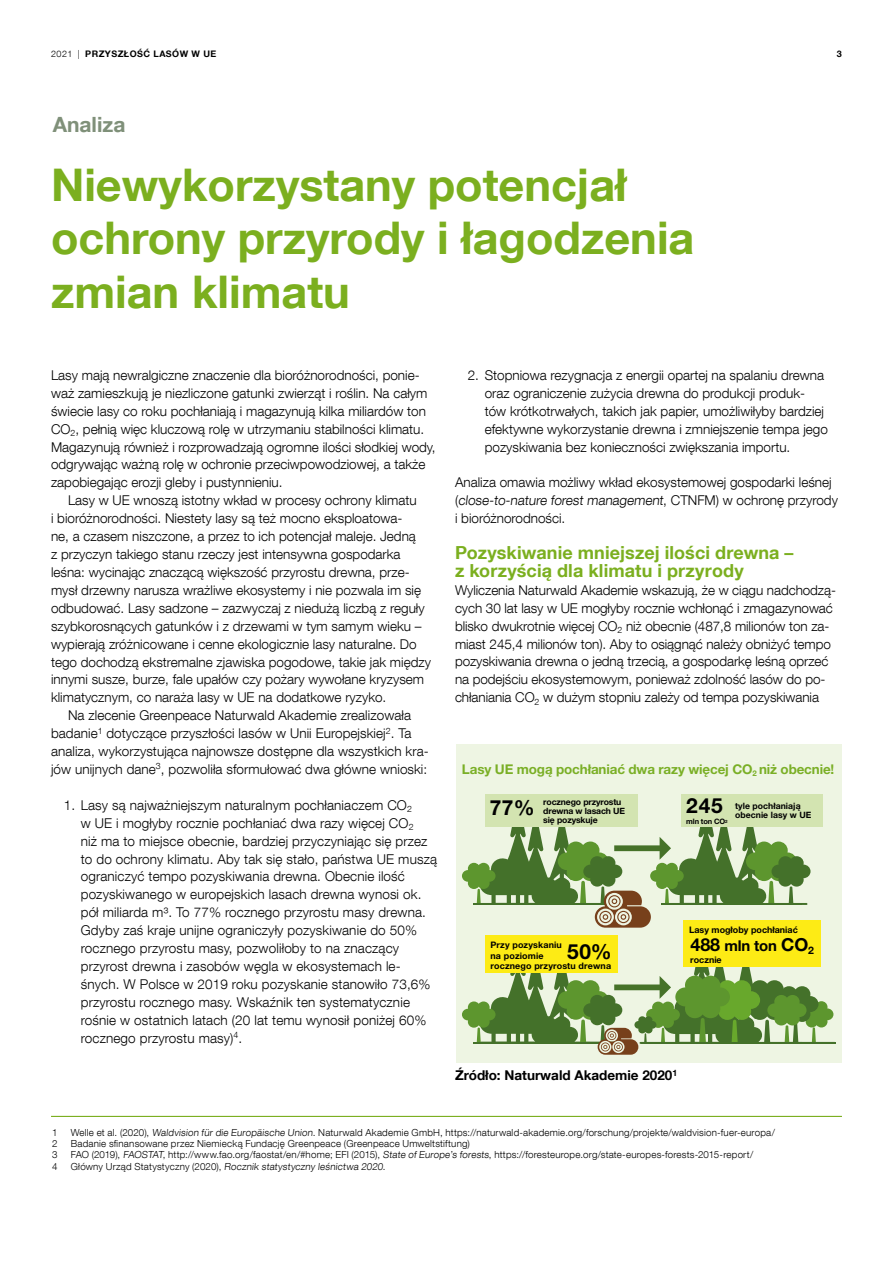
<style>
.page{position:relative;width:893px;height:1263px;background:#fff}
.page>*{position:absolute;margin:0;border:0;box-sizing:border-box;transform-origin:0 0}
.t1{font:700 45px/53.7px "Helvetica Neue LT Com";color:#7baf1f}
.t2{font:700 21px "Helvetica Neue LT Com";color:#7f9079}
.t3{font:700 20.85px "Helvetica Neue LT Com";color:#000}
.t4{font:700 18px/17.9px "Helvetica Neue LT Com";letter-spacing:.005em;color:#7baf1f}
.t5{font:700 14.85px "Helvetica Neue LT Com";color:#000}
.t6{font:300 13.5px/17.9px "Helvetica Neue LT Com";color:#000}
.t7{font:700 13.5px "Helvetica Neue LT Com";letter-spacing:-.01em;color:#7aaf26}
.t8{font:700 13.5px "Helvetica Neue LT Com";color:#000}
.t9{font:300 9.75px "Helvetica Neue LT Com";letter-spacing:.02em;color:#000}
.t10{font:700 9px/10.8px "Helvetica Neue LT Com";letter-spacing:.015em;color:#000}
.t11{font:700 9px "Helvetica Neue LT Com";letter-spacing:.05em;color:#000}
.t12{font:700 8.7px/9px "Helvetica Neue LT Com";letter-spacing:-.015em;color:#000}
.t13{font:700 8.7px/9px "Helvetica Neue LT Com";letter-spacing:.005em;color:#000}
.t14{font:700 7.5px "Helvetica Neue LT Com";color:#000}
.s1{font-weight:300}
.s2{font-family:"Helvetica Neue";font-style:italic}
.s3{font-size:4.35px}
.s4{font-size:17.85px}
</style>
<div class="page">
<div style="left:456px;top:744px;width:385px;height:318px;background:#eef5e3"></div>
<svg style="left:462px;top:827px;width:348px;height:101px"></svg>
<div style="left:485px;top:794px;width:153px;height:33px;background:#d3e4b1"></div>
<div style="left:485px;top:935px;width:132px;height:38px;background:#fdeb15"></div>
<svg style="left:462px;top:943px;width:373px;height:112px"></svg>
<div style="left:681px;top:794px;width:142px;height:33px;background:#d3e4b1"></div>
<div style="left:683px;top:921px;width:138px;height:46px;background:#fdeb15"></div>
<hr style="left:51px;top:1116px;width:791px;height:1px;background:#7baf1f">
<p class="t11" style="left:51px;top:49px;width:167px"><span class="s1">2021 |</span> PRZYSZŁOŚĆ LASÓW W UE</p>
<p class="t10" style="left:837px;top:49px;width:7px">3</p>
<h2 class="t2" style="left:53px;top:112px;width:74px">Analiza</h2>
<h1 class="t1" style="left:51px;top:157px;width:645px">Niewykorzystany potencjał ochrony przyrody i łagodzenia zmian klimatu</h1>
<p class="t6" style="left:51px;top:366px;width:386px">Lasy mają newralgiczne znaczenie dla bioróżnorodności, ponie&shy;waż zamieszkują je niezliczone gatunki zwierząt i roślin. Na całym świecie lasy co roku pochłaniają i magazynują kilka miliardów ton CO<sub>2</sub>, pełnią więc kluczową rolę w utrzymaniu stabilności klimatu.<br>Magazynują również i rozprowadzają ogromne ilości słodkiej wody, odgrywając ważną rolę w ochronie przeciwpowodziowej, a także zapobiegając erozji gleby i pustynnieniu.</p>
<p class="t6" style="left:51px;top:491px;width:381px;text-indent:17px">Lasy w UE wnoszą istotny wkład w procesy ochrony klimatu<br>i bioróżnorodności. Niestety lasy są też mocno eksploatowa-<br>ne, a czasem niszczone, a przez to ich potencjał maleje. Jedną<br>z przyczyn takiego stanu rzeczy jest intensywna gospodarka leśna: wycinając znaczącą większość przyrostu drewna, prze&shy;mysł drzewny narusza wrażliwe ekosystemy i nie pozwala im się odbudować. Lasy sadzone – zazwyczaj z niedużą liczbą z reguły szybkorosnących gatunków i z drzewami w tym samym wieku – wypierają zróżnicowane i cenne ekologicznie lasy naturalne. Do tego dochodzą ekstremalne zjawiska pogodowe, takie jak między innymi susze, burze, fale upałów czy pożary wywołane kryzysem klimatycznym, co naraża lasy w UE na dodatkowe ryzyko.</p>
<p class="t6" style="left:51px;top:706px;width:379px;text-indent:17px">Na zlecenie Greenpeace Naturwald Akademie zrealizowała badanie<sup>1</sup> dotyczące przyszłości lasów w Unii Europejskiej<sup>2</sup>. Ta analiza, wykorzystująca najnowsze dostępne dla wszystkich kra&shy;jów unijnych dane<sup>3</sup>, pozwoliła sformułować dwa główne wnioski:</p>
<p class="t6" style="left:81px;top:796px;width:358px;text-indent:-17px">1. Lasy są najważniejszym naturalnym pochłaniaczem CO<sub>2<br></sub>w UE i mogłyby rocznie pochłaniać dwa razy więcej CO<sub>2<br></sub>niż ma to miejsce obecnie, bardziej przyczyniając się przez to do ochrony klimatu. Aby tak się stało, państwa UE muszą ograniczyć tempo pozyskiwania drewna. Obecnie ilość pozyskiwanego w europejskich lasach drewna wynosi ok. pół miliarda m³. To 77% rocznego przyrostu masy drewna.<br>Gdyby zaś kraje unijne ograniczyły pozyskiwanie do 50% rocznego przyrostu masy, pozwoliłoby to na znaczący przyrost drewna i zasobów węgla w ekosystemach le&shy;śnych. W Polsce w 2019 roku pozyskanie stanowiło 73,6% przyrostu rocznego masy. Wskaźnik ten systematycznie rośnie w ostatnich latach (20 lat temu wynosił poniżej 60% rocznego przyrostu masy)<sup>4</sup>.</p>
<p class="t6" style="left:485px;top:366px;width:345px;text-indent:-17px">2. Stopniowa rezygnacja z energii opartej na spalaniu drewna oraz ograniczenie zużycia drewna do produkcji produk&shy;tów krótkotrwałych, takich jak papier, umożliwiłyby bardziej efektywne wykorzystanie drewna i zmniejszenie tempa jego pozyskiwania bez konieczności zwiększania importu.</p>
<p class="t6" style="left:455px;top:473px;width:384px">Analiza omawia możliwy wkład ekosystemowej gospodarki leśnej (close-to-nature forest management<span class="s2">, CTNFM</span>) w ochronę przyrody i bioróżnorodności.</p>
<h3 class="t4" style="left:455px;top:543px;width:340px">Pozyskiwanie mniejszej ilości drewna – z korzyścią dla klimatu i przyrody</h3>
<p class="t6" style="left:455px;top:581px;width:383px">Wyliczenia Naturwald Akademie wskazują, że w ciągu nadchodzą&shy;cych 30 lat lasy w UE mogłyby rocznie wchłonąć i zmagazynować blisko dwukrotnie więcej CO<sub>2</sub> niż obecnie (487,8 milionów ton za&shy;miast 245,4 milionów ton). Aby to osiągnąć należy obniżyć tempo pozyskiwania drewna o jedną trzecią, a gospodarkę leśną oprzeć na podejściu ekosystemowym, ponieważ zdolność lasów do po&shy;chłaniania CO<sub>2</sub> w dużym stopniu zależy od tempa pozyskiwania</p>
<p class="t7" style="left:462px;top:761px;width:374px">Lasy UE mogą pochłaniać dwa razy więcej CO<sub>2</sub> niż obecnie!</p>
<h3 class="t3" style="left:490px;top:794px;width:46px">77%</h3>
<p class="t12" style="left:543px;top:797px;width:83px">rocznego przyrostu drewna w lasach UE się pozyskuje</p>
<h3 class="t3" style="left:686px;top:793px;width:38px">245</h3>
<p class="t14" style="left:686px;top:816px;width:43px">mln ton CO<span class="s3">2</span></p>
<p class="t13" style="left:735px;top:801px;width:78px">tyle pochłaniają obecnie lasy w UE</p>
<p class="t10" style="left:490px;top:939px;width:122px">Przy pozyskaniu<br>na poziomie<br>rocznego przyrostu drewna</p>
<h3 class="t3" style="left:567px;top:938px;width:46px">50%</h3>
<p class="t10" style="left:689px;top:924px;width:110px">Lasy mogłoby pochłaniać</p>
<p class="t5" style="left:691px;top:936px;width:125px"><span class="s4">488</span> mln ton <span class="s4">CO</span><sub>2</sub></p>
<p class="t10" style="left:690px;top:954px;width:33px">rocznie</p>
<p class="t8" style="left:455px;top:1067px;width:224px">Źródło: Naturwald Akademie 2020<sup>1</sup></p>
<p class="t9" style="left:52px;top:1126px;width:7px">1</p>
<p class="t9" style="left:71px;top:1126px;width:706px">Welle et al. (2020), Waldvision für die Europäische Union. Naturwald Akademie GmbH, https://naturwald-akademie.org/forschung/projekte/waldvision-fuer-europa/</p>
<p class="t9" style="left:52px;top:1138px;width:7px">2</p>
<p class="t9" style="left:71px;top:1138px;width:401px">Badanie sfinansowane przez Niemiecką Fundację Greenpeace (Greenpeace Umweltstiftung)</p>
<p class="t9" style="left:52px;top:1149px;width:7px">3</p>
<p class="t9" style="left:71px;top:1149px;width:684px">FAO (2019), FAOSTAT, http://www.fao.org/faostat/en/#home; EFI (2015), State of Europe’s forests, https://foresteurope.org/state-europes-forests-2015-report/</p>
<p class="t9" style="left:52px;top:1160px;width:7px">4</p>
<p class="t9" style="left:71px;top:1160px;width:316px">Główny Urząd Statystyczny (2020), Rocznik statystyczny leśnictwa 2020.</p>
</div>
